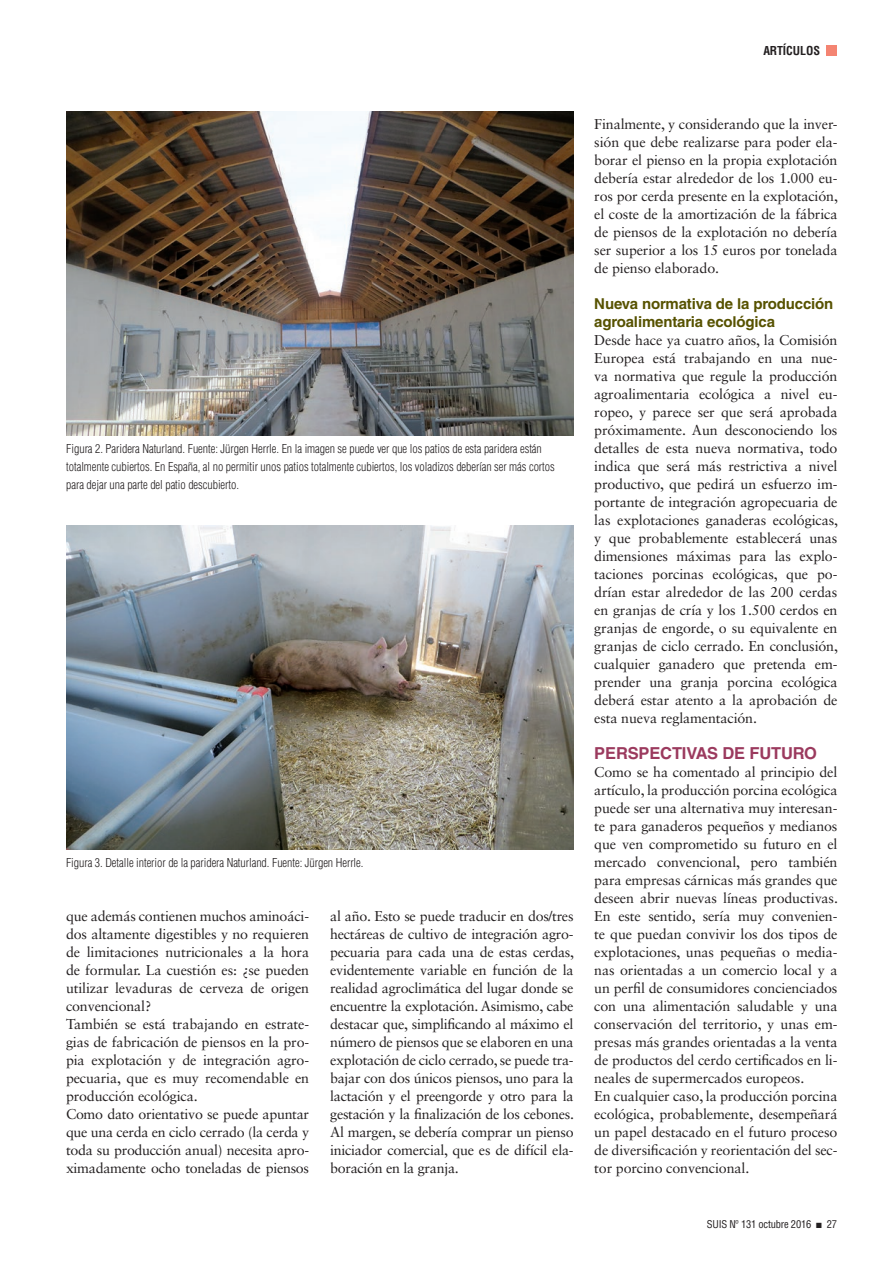
<style>
.page{position:relative;width:893px;height:1263px;background:#fff}
.page>*{position:absolute;margin:0;border:0;box-sizing:border-box;transform-origin:0 0}
.SU_Apartado_1{font:700 16.5px "Helvetica LT Std";letter-spacing:-.01em;color:#9b3a5e}
.SU_Apartado_2{font:700 15px/18px "Helvetica LT Std";letter-spacing:-.01em;color:#575200}
.SU_Texto{font:14.25px/18px "Sabon LT Std";letter-spacing:-.01em;color:#231f20;text-align:justify}
.SU_Pie_de_foto{font:300 condensed 12px/18px "Helvetica LT Std";letter-spacing:-.005em;color:#231f20}
.t1{font:700 condensed 12px "Helvetica LT Std";letter-spacing:-.005em;color:#231f20}
.t2{font:condensed 10.5px "Helvetica LT Std";letter-spacing:-.02em;color:#231f20}
</style>
<div class="page">
<img style="left:66px;top:111px;width:508px;height:324px">
<img style="left:66px;top:525px;width:507px;height:324px">
<div style="left:826px;top:45px;width:11px;height:11px;background:#f48472"></div>
<p class="t1" style="left:763px;top:43px;width:58px">ARTÍCULOS</p>
<p class="SU_Pie_de_foto" style="left:66px;top:440px;width:490px">Figura 2. Paridera Naturland. Fuente: Jürgen Herrle. En la imagen se puede ver que los patios de esta paridera están totalmente cubiertos. En España, al no permitir unos patios totalmente cubiertos, los voladizos deberían ser más cortos para dejar una parte del patio descubierto.</p>
<p class="SU_Pie_de_foto" style="left:66px;top:854px;width:299px">Figura 3. Detalle interior de la paridera Naturland. Fuente: Jürgen Herrle.</p>
<p class="SU_Texto" style="left:66px;top:907px;width:245px">que además contienen muchos aminoáci&shy;dos altamente digestibles y no requieren de limitaciones nutricionales a la hora de formular. La cuestión es: ¿se pueden utilizar levaduras de cerveza de origen convencional?</p>
<p class="SU_Texto" style="left:66px;top:1015px;width:245px">También se está trabajando en estrate&shy;gias de fabricación de piensos en la pro&shy;pia explotación y de integración agro&shy;pecuaria, que es muy recomendable en producción ecológica.</p>
<p class="SU_Texto" style="left:66px;top:1105px;width:245px">Como dato orientativo se puede apuntar que una cerda en ciclo cerrado (la cerda y toda su producción anual) necesita apro&shy;ximadamente ocho toneladas de piensos</p>
<p class="SU_Texto" style="left:330px;top:907px;width:245px">al año. Esto se puede traducir en dos/tres hectáreas de cultivo de integración agro&shy;pecuaria para cada una de estas cerdas, evidentemente variable en función de la realidad agroclimática del lugar donde se encuentre la explotación. Asimismo, cabe destacar que, simplificando al máximo el número de piensos que se elaboren en una explotación de ciclo cerrado, se puede tra&shy;bajar con dos únicos piensos, uno para la lactación y el preengorde y otro para la gestación y la finalización de los cebones.<br>Al margen, se debería comprar un pienso iniciador comercial, que es de difícil ela&shy;boración en la granja.</p>
<p class="SU_Texto" style="left:594px;top:115px;width:245px">Finalmente, y considerando que la inver&shy;sión que debe realizarse para poder ela&shy;borar el pienso en la propia explotación debería estar alrededor de los 1.000 eu&shy;ros por cerda presente en la explotación, el coste de la amortización de la fábrica de piensos de la explotación no debería ser superior a los 15 euros por tonelada de pienso elaborado.</p>
<p class="SU_Apartado_2" style="left:594px;top:294px;width:241px">Nueva normativa de la producción agroalimentaria ecológica</p>
<p class="SU_Texto" style="left:594px;top:331px;width:245px">Desde hace ya cuatro años, la Comisión Europea está trabajando en una nue&shy;va normativa que regule la producción agroalimentaria ecológica a nivel eu&shy;ropeo, y parece ser que será aprobada próximamente. Aun desconociendo los detalles de esta nueva normativa, todo indica que será más restrictiva a nivel productivo, que pedirá un esfuerzo im&shy;portante de integración agropecuaria de las explotaciones ganaderas ecológicas, y que probablemente establecerá unas dimensiones máximas para las explo&shy;taciones porcinas ecológicas, que po&shy;drían estar alrededor de las 200 cerdas en granjas de cría y los 1.500 cerdos en granjas de engorde, o su equivalente en granjas de ciclo cerrado. En conclusión, cualquier ganadero que pretenda em&shy;prender una granja porcina ecológica deberá estar atento a la aprobación de esta nueva reglamentación.</p>
<p class="SU_Apartado_1" style="left:594px;top:743px;width:224px">PERSPECTIVAS DE FUTURO</p>
<p class="SU_Texto" style="left:594px;top:763px;width:245px">Como se ha comentado al principio del artículo, la producción porcina ecológica puede ser una alternativa muy interesan&shy;te para ganaderos pequeños y medianos que ven comprometido su futuro en el mercado convencional, pero también para empresas cárnicas más grandes que deseen abrir nuevas líneas productivas.<br>En este sentido, sería muy convenien&shy;te que puedan convivir los dos tipos de explotaciones, unas pequeñas o media&shy;nas orientadas a un comercio local y a un perfil de consumidores concienciados con una alimentación saludable y una conservación del territorio, y unas em&shy;presas más grandes orientadas a la venta de productos del cerdo certificados en li&shy;neales de supermercados europeos.</p>
<p class="SU_Texto" style="left:594px;top:1087px;width:245px">En cualquier caso, la producción porcina ecológica, probablemente, desempeñará un papel destacado en el futuro proceso de diversificación y reorientación del sec&shy;tor porcino convencional.</p>
<p class="t2" style="left:707px;top:1218px;width:132px">SUIS Nº 131 octubre 2016 ■ 27</p>
</div>
